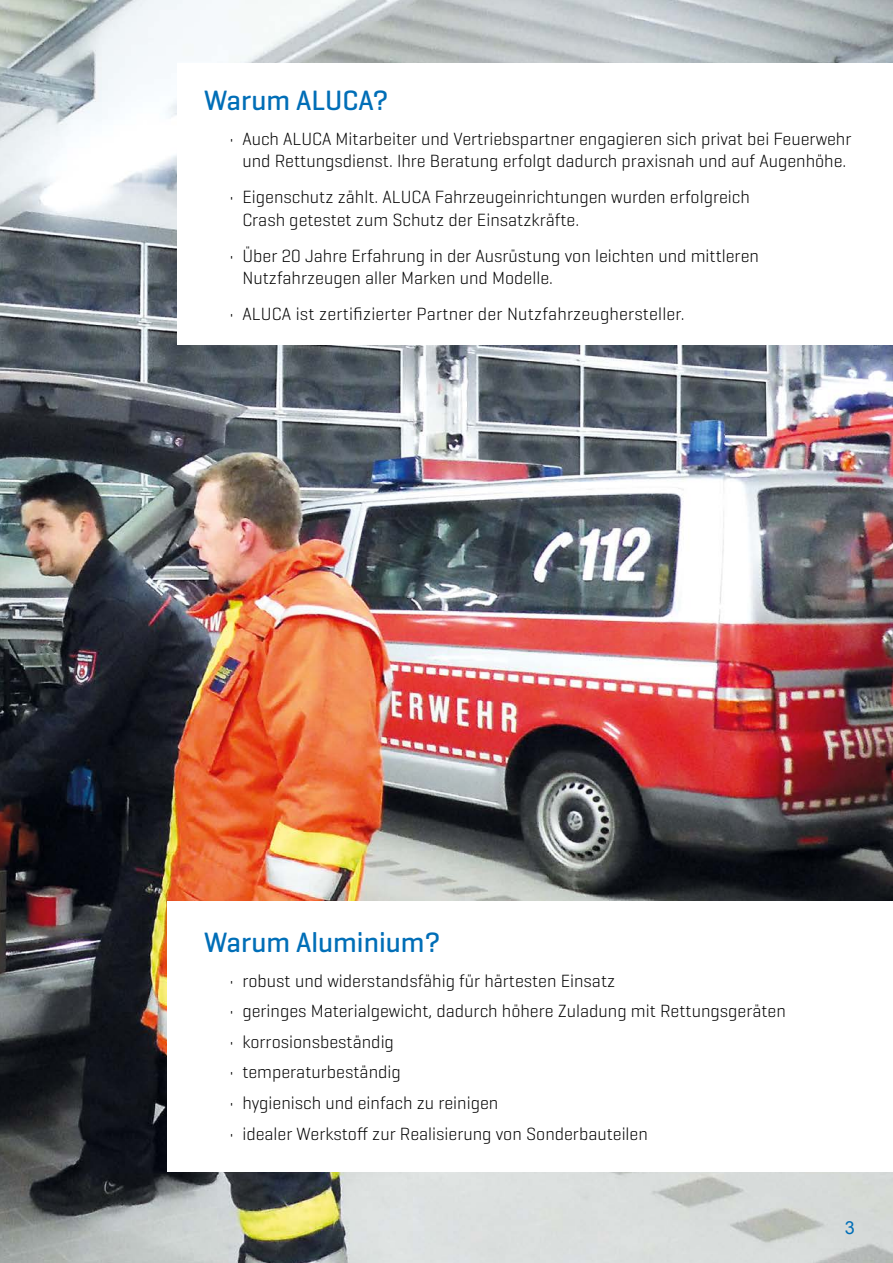
<style>
.page{position:relative;width:893px;height:1263px;background:#fff}
.page>*{position:absolute;margin:0;border:0;box-sizing:border-box;transform-origin:0 0}
.t1{font:500 28.5px "Geogrotesque";color:#006eb7}
.t2{font:300 18px/22.5px "Geogrotesque";color:#000}
.t3{font:18px "Arial";color:#006eb7}
</style>
<div class="page">
<img style="left:0;top:0;width:893px;height:1263px">
<div style="left:178px;top:64px;width:715px;height:281px;background:#fff"></div>
<div style="left:167px;top:901px;width:726px;height:271px;background:#fff"></div>
<h1 class="t1" style="left:204px;top:83px;width:186px">Warum ALUCA?</h1>
<p class="t2" style="left:230px;top:127px;width:623px;text-align:center">• Auch ALUCA Mitarbeiter und Vertriebspartner engagieren sich privat bei Feuerwehr und Rettungsdienst. Ihre Beratung erfolgt dadurch praxisnah und auf Augenhöhe.</p>
<p class="t2" style="left:242px;top:185px;width:509px;text-indent:-13px">• Eigenschutz zählt. ALUCA Fahrzeugeinrichtungen wurden erfolgreich<br>Crash getestet zum Schutz der Einsatzkräfte.</p>
<p class="t2" style="left:242px;top:244px;width:518px;text-indent:-13px">• Über 20 Jahre Erfahrung in der Ausrüstung von leichten und mittleren<br>Nutzfahrzeugen aller Marken und Modelle.</p>
<p class="t2" style="left:230px;top:302px;width:457px">• ALUCA ist zertifizierter Partner der Nutzfahrzeughersteller.</p>
<h1 class="t1" style="left:204px;top:924px;width:238px">Warum Aluminium?</h1>
<p class="t2" style="left:230px;top:968px;width:387px">• robust und widerstandsfähig für härtesten Einsatz</p>
<p class="t2" style="left:230px;top:999px;width:558px">• geringes Materialgewicht, dadurch höhere Zuladung mit Rettungsgeräten</p>
<p class="t2" style="left:230px;top:1030px;width:166px">• korrosionsbeständig</p>
<p class="t2" style="left:230px;top:1060px;width:173px">• temperaturbeständig</p>
<p class="t2" style="left:230px;top:1091px;width:270px">• hygienisch und einfach zu reinigen</p>
<p class="t2" style="left:230px;top:1121px;width:420px">• idealer Werkstoff zur Realisierung von Sonderbauteilen</p>
<p class="t3" style="left:845px;top:1216px;width:12px">3</p>
</div>
